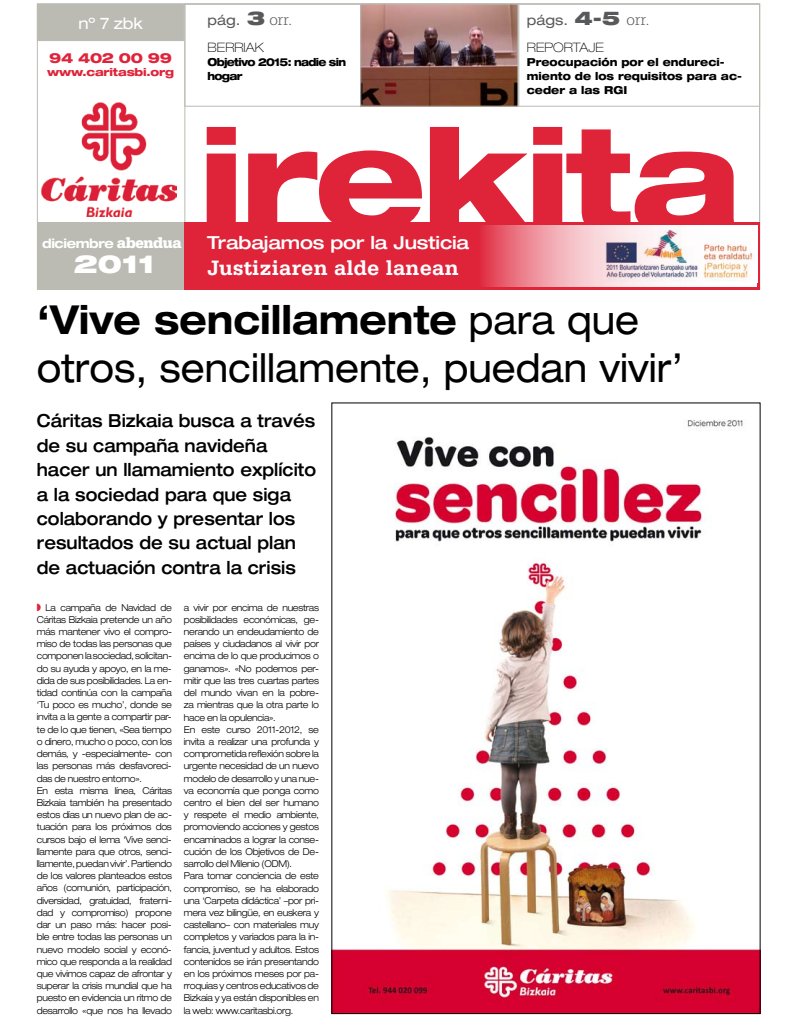
<style>
.page{position:relative;width:797px;height:1021px;background:#fff}
.page>*{position:absolute;margin:0;border:0;box-sizing:border-box;transform-origin:0 0}
.t1{font:800 expanded 140px "Helvetica Neue LT Std";letter-spacing:-.03em;color:#df243a}
.t2{font:expanded 40px/48px "Helvetica Neue LT Std";color:#000;scale:.9 1}
.t3{font:900 expanded 25px "Helvetica Neue LT Std";color:#fff}
.t4{font:700 22px "Serifa Std";color:#fff}
.t5{font:500 expanded 18px/24.4px "Helvetica Neue LT Std";color:#000;scale:.9 1}
.t6{font:500 expanded 18px "Helvetica Neue LT Std";letter-spacing:-.01em;color:#fff}
.t7{font:expanded 16px "Helvetica Neue LT Std";color:#fff}
.t8{font:expanded 14px "Helvetica Neue LT Std";color:#58595b}
.t9{font:800 expanded 14px "Helvetica Neue LT Std";letter-spacing:-.02em;color:#df243a}
.t10{font:100 expanded 13px "Helvetica Neue LT Std";color:#000}
.t11{font:700 expanded 13px "Helvetica Neue LT Std";color:#fff;scale:.95 1}
.t12{font:800 expanded 11px/14px "Helvetica Neue LT Std";color:#000;scale:.91 1}
.t13{font:800 expanded 11px/14px "Helvetica Neue LT Std";letter-spacing:-.07em;color:#000;scale:.9 1}
.t14{font:800 expanded 11px "Helvetica Neue LT Std";letter-spacing:-.02em;color:#df243a}
.t15{font:300 expanded 9.5px/12.2px "Helvetica Neue LT Std";letter-spacing:-.03em;color:#000;scale:.93 1}
.s1{font-weight:900;font-size:19px}
.s2{font-family:"Serifa Std";font-weight:300;font-stretch:normal;font-size:17px}
.s3{font-family:"Serifa Std";font-weight:900;font-stretch:normal;font-size:16px}
.s4{font-weight:700}
.s5{color:#df243a}
</style>
<div class="page">
<div style="left:37px;top:222px;width:147px;height:67px;background:#bbbbb4"></div>
<div style="left:37px;top:3px;width:147px;height:38px;background:#bbbbb4;border:1px solid #bbbbb4"></div>
<div style="left:184px;top:222px;width:576px;height:67px;background:#df243a"></div>
<img style="left:41px;top:102px;width:136px;height:114px">
<img style="left:362px;top:6px;width:154px;height:99px">
<div style="left:360px;top:4px;width:158px;height:103px;border:1px solid #bbbbb4"></div>
<hr style="left:518px;top:4px;width:1px;height:102px;background:#bbbbb4">
<svg style="left:483px;top:225px;width:274px;height:61px;background:#ef9aa4"></svg>
<img style="left:600px;top:225px;width:157px;height:58px">
<img style="left:333px;top:420px;width:425px;height:591px">
<h3 class="t7" style="left:79px;top:13px;width:66px">nº 7 zbk</h3>
<h3 class="t9" style="left:49px;top:49px;width:124px">94 402 00 99</h3>
<p class="t14" style="left:47px;top:65px;width:128px">www.caritasbi.org</p>
<h3 class="t8" style="left:207px;top:12px;width:86px">pág. <span class="s1">3</span> <span class="s2">orr.</span></h3>
<h3 class="t10" style="left:207px;top:40px;width:58px">BERRIAK</h3>
<p class="t13" style="left:207px;top:55px;width:155px">Objetivo 2015: nadie sin hogar</p>
<h3 class="t8" style="left:527px;top:12px;width:124px">págs. <span class="s1">4-5</span> <span class="s2">orr.</span></h3>
<h3 class="t10" style="left:527px;top:40px;width:79px">REPORTAJE</h3>
<p class="t12" style="left:527px;top:55px;width:238px">Preocupación por el endureci&shy;miento de los requisitos para ac&shy;ceder a las RGI</p>
<h1 class="t1" style="left:198px;top:89px;width:545px">irekita</h1>
<h3 class="t6" style="left:207px;top:231px;width:264px">Trabajamos por la Justicia</h3>
<h3 class="t4" style="left:207px;top:255px;width:253px">Justiziaren alde lanean</h3>
<h3 class="t11" style="left:42px;top:235px;width:148px">diciembre <span class="s3">abendua</span></h3>
<h3 class="t3" style="left:74px;top:247px;width:82px">2011</h3>
<h2 class="t2" style="left:37px;top:295px;width:719px"><span class="s4">‘Vive sencillamente</span> para que otros, sencillamente, puedan vivir’</h2>
<h3 class="t5" style="left:37px;top:408px;width:312px">Cáritas Bizkaia busca a través de su campaña navideña hacer un llamamiento explícito a la sociedad para que siga colaborando y presentar los resultados de su actual plan de actuación contra la crisis</h3>
<p class="t15" style="left:37px;top:601px;width:147px"><span class="s5">◗</span> La campaña de Navidad de<br>Cáritas Bizkaia pretende un año más mantener vivo el compro&shy;miso de todas las personas que componen la sociedad, solicitan&shy;do su ayuda y apoyo, en la me&shy;dida de sus posibilidades. La en&shy;tidad continúa con la campaña ‘Tu poco es mucho’, donde se invita a la gente a compartir par&shy;te de lo que tienen, «Sea tiempo o dinero, mucho o poco, con los demás, y -especialmente- con las personas más desfavoreci&shy;das de nuestro entorno».<br>En esta misma línea, Cáritas<br>Bizkaia también ha presentado estos días un nuevo plan de ac&shy;tuación para los próximos dos cursos bajo el lema ‘Vive senci&shy;llamente para que otros, senci&shy;llamente, puedan vivir’. Partiendo de los valores planteados estos años (comunión, participación, diversidad, gratuidad, fraterni&shy;dad y compromiso) propone dar un paso más: hacer posi&shy;ble entre todas las personas un nuevo modelo social y econó&shy;mico que responda a la realidad que vivimos capaz de afrontar y superar la crisis mundial que ha puesto en evidencia un ritmo de desarrollo «que nos ha llevado</p>
<p class="t15" style="left:184px;top:601px;width:147px">a vivir por encima de nuestras posibilidades económicas, ge&shy;nerando un endeudamiento de países y ciudadanos al vivir por encima de lo que producimos o ganamos». «No podemos per&shy;mitir que las tres cuartas partes del mundo vivan en la pobre&shy;za mientras que la otra parte lo hace en la opulencia».<br>En este curso 2011-2012, se invita a realizar una profunda y comprometida reflexión sobre la urgente necesidad de un nuevo modelo de desarrollo y una nue&shy;va economía que ponga como centro el bien del ser humano y respete el medio ambiente, promoviendo acciones y gestos encaminados a lograr la conse&shy;cución de los Objetivos de De&shy;sarrollo del Milenio (ODM).<br>Para tomar conciencia de este compromiso, se ha elaborado una ‘Carpeta didáctica’ –por pri&shy;mera vez bilingüe, en euskera y castellano– con materiales muy completos y variados para la in&shy;fancia, juventud y adultos. Estos contenidos se irán presentando en los próximos meses por pa&shy;rroquias y centros educativos de<br>Bizkaia y ya están disponibles en la web: www.caritasbi.org.</p>
</div>
